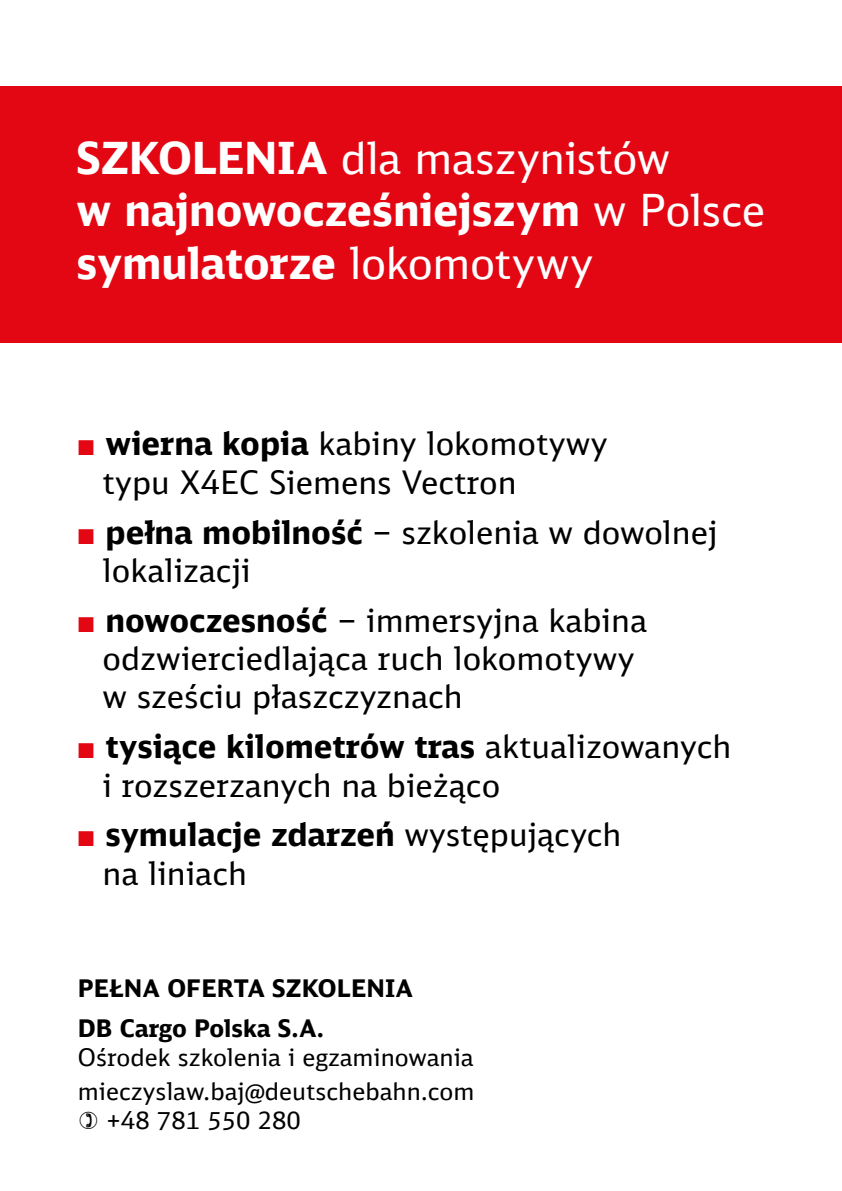
<style>
.page{position:relative;width:842px;height:1191px;background:#fff}
.page>*{position:absolute;margin:0;border:0;box-sizing:border-box;transform-origin:0 0}
.t1{font:700 43.8px/52.4px "DB Sans";letter-spacing:-.005em;color:#fff}
.t2{font:32px/38.4px "DB Sans";color:#000}
.t3{font:24px/34.4px "DB Sans";color:#000}
.t4{font:700 24px/40.2px "DB Sans";color:#000}
.s1{font-weight:400}
.s2{font-family:"Arial";color:#e30613}
.s3{font-weight:700}
</style>
<div class="page">
<div style="left:0;top:86px;width:842px;height:256px;background:#e30613"></div>
<h1 class="t1" style="left:77px;top:131px;width:690px">SZKOLENIA <span class="s1">dla maszynistów<br></span>w najnowocześniejszym <span class="s1">w Polsce </span>symulatorze <span class="s1">lokomotywy</span></h1>
<p class="t2" style="left:103px;top:424px;width:506px;text-indent:-26px"><span class="s2">■</span> <span class="s3">wierna kopia</span> kabiny lokomotywy typu X4EC Siemens Vectron</p>
<p class="t2" style="left:103px;top:512px;width:617px;text-indent:-26px"><span class="s2">■</span> <span class="s3">pełna mobilność</span> – szkolenia w dowolnej lokalizacji</p>
<p class="t2" style="left:103px;top:600px;width:546px;text-indent:-26px"><span class="s2">■</span> <span class="s3">nowoczesność</span> – immersyjna kabina odzwierciedlająca ruch lokomotywy w sześciu płaszczyznach</p>
<p class="t2" style="left:103px;top:727px;width:630px;text-indent:-26px"><span class="s2">■</span> <span class="s3">tysiące kilometrów tras</span> aktualizowanych i rozszerzanych na bieżąco</p>
<p class="t2" style="left:103px;top:815px;width:520px;text-indent:-26px"><span class="s2">■</span> <span class="s3">symulacje zdarzeń</span> występujących na liniach</p>
<p class="t4" style="left:78px;top:967px;width:337px">PEŁNA OFERTA SZKOLENIA<br>DB Cargo Polska S.A.</p>
<p class="t3" style="left:78px;top:1039px;width:398px">Ośrodek szkolenia i egzaminowania mieczyslaw.baj@deutschebahn.com</p>
<p class="t3" style="left:107px;top:1103px;width:196px">+48 781 550 280</p>
</div>
